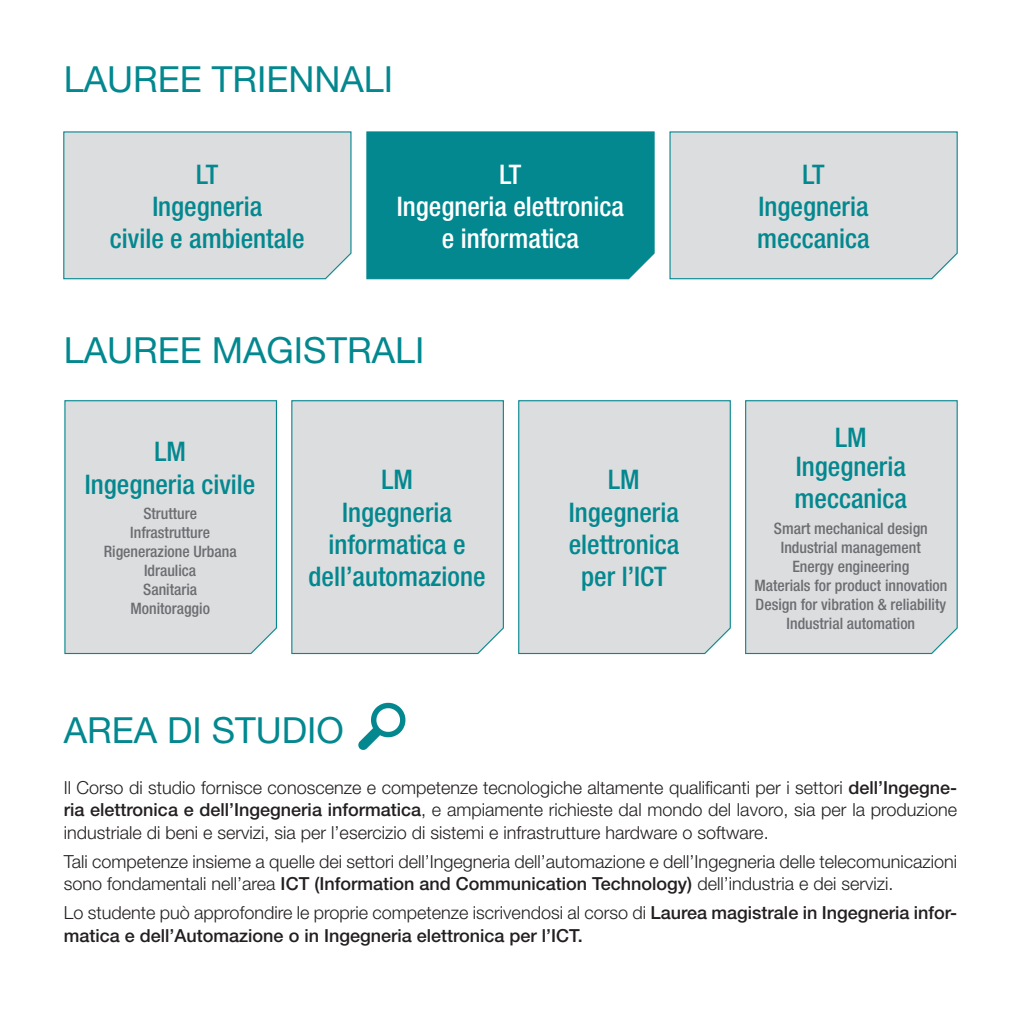
<style>
.page{position:relative;width:1021px;height:1021px;background:#fff}
.page>*{position:absolute;margin:0;border:0;box-sizing:border-box;transform-origin:0 0}
.t1{font:36px "Helvetica Neue";color:#03888f}
.t2{font:500 condensed 27px/32.4px "Helvetica Neue";color:#03888f;text-align:center}
.t3{font:500 condensed 27px/32.4px "Helvetica Neue";color:#fff;text-align:center}
.t4{font:300 18px/22.5px "Helvetica Neue";color:#231f20;text-align:justify}
.t5{font:500 18px/22.5px "Helvetica Neue";color:#231f20}
.t6{font:500 condensed 15.75px/18.9px "Helvetica Neue";color:#6c6d70;text-align:center}
.s1{font-weight:500}
.s2{font-weight:300}
</style>
<div class="page">
<svg style="left:358px;top:702px;width:48px;height:48px"></svg>
<div style="left:63px;top:131px;width:289px;height:149px;background:#dcdddf"></div>
<div style="left:366px;top:131px;width:289px;height:149px;background:#03888f"></div>
<div style="left:64px;top:400px;width:213px;height:254px;background:#dcdddf"></div>
<div style="left:291px;top:400px;width:213px;height:254px;background:#dcdddf"></div>
<div style="left:745px;top:400px;width:213px;height:254px;background:#dcdddf"></div>
<div style="left:669px;top:131px;width:289px;height:149px;background:#dcdddf"></div>
<div style="left:518px;top:400px;width:213px;height:254px;background:#dcdddf"></div>
<h1 class="t1" style="left:64px;top:58px;width:331px">LAUREE TRIENNALI</h1>
<h2 class="t2" style="left:110px;top:157px;width:196px">LT<br>Ingegneria<br>civile e ambientale</h2>
<h2 class="t3" style="left:397px;top:157px;width:228px">LT<br>Ingegneria elettronica e informatica</h2>
<h1 class="t1" style="left:64px;top:329px;width:362px">LAUREE MAGISTRALI</h1>
<h2 class="t2" style="left:85px;top:435px;width:172px">LM<br>Ingegneria civile</h2>
<p class="t6" style="left:104px;top:504px;width:134px">Strutture<br>Infrastrutture<br>Rigenerazione Urbana<br>Idraulica<br>Sanitaria<br>Monitoraggio</p>
<h2 class="t2" style="left:308px;top:463px;width:178px">LM<br>Ingegneria informatica e dell’automazione</h2>
<h2 class="t2" style="left:568px;top:463px;width:112px">LM<br>Ingegneria elettronica per l’ICT</h2>
<h2 class="t2" style="left:757px;top:157px;width:114px">LT<br>Ingegneria meccanica</h2>
<h2 class="t2" style="left:795px;top:422px;width:111px;line-height:29.2px">LM<br>Ingegneria</h2>
<h2 class="t2" style="left:794px;top:482px;width:114px">meccanica</h2>
<p class="t6" style="left:754px;top:519px;width:195px">Smart mechanical design<br>Industrial management<br>Energy engineering<br>Materials for product innovation<br>Design for vibration &amp; reliability<br>Industrial automation</p>
<h1 class="t1" style="left:64px;top:708px;width:282px">AREA DI STUDIO</h1>
<p class="t4" style="left:64px;top:775px;width:894px">Il Corso di studio fornisce conoscenze e competenze tecnologiche altamente qualificanti per i settori <span class="s1">dell’Ingegne&shy;ria elettronica e dell’Ingegneria informatica</span>, e ampiamente richieste dal mondo del lavoro, sia per la produzione industriale di beni e servizi, sia per l’esercizio di sistemi e infrastrutture hardware o software.</p>
<p class="t4" style="left:64px;top:849px;width:894px">Tali competenze insieme a quelle dei settori dell’Ingegneria dell’automazione e dell’Ingegneria delle telecomunicazioni sono fondamentali nell’area <span class="s1">ICT (Information and Communication Technology)</span> dell’industria e dei servizi.</p>
<p class="t5" style="left:64px;top:901px;width:894px"><span class="s2">Lo studente può approfondire le proprie competenze iscrivendosi al corso di</span> Laurea magistrale in Ingegneria infor&shy;matica e dell’Automazione o in Ingegneria elettronica per l’ICT.</p>
</div>
